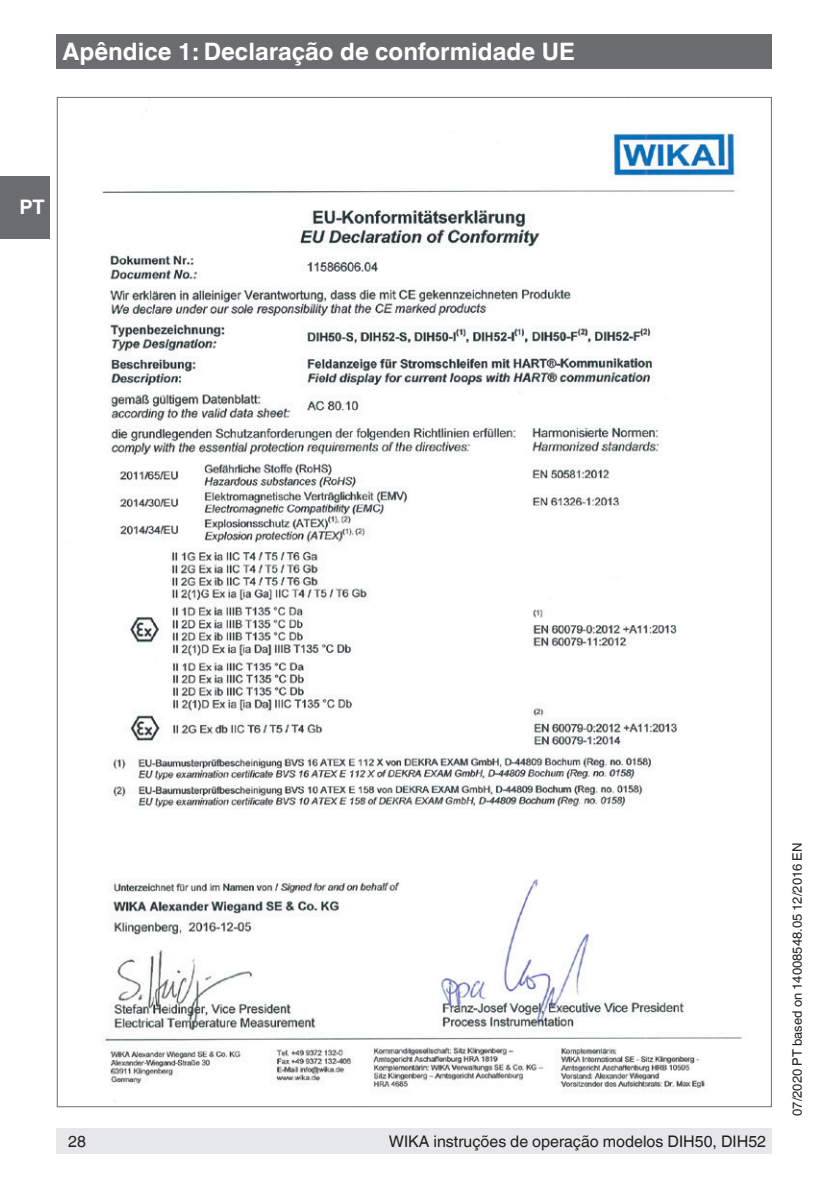
<style>
.page{position:relative;width:840px;height:1191px;background:#fff}
.page>*{position:absolute;margin:0;border:0;box-sizing:border-box;transform-origin:0 0}
.t1{font:700 24px "Helvetica World";color:#fff}
.t2{font:700 20px "Helvetica World";color:#fff}
.t3{font:16px "Helvetica World";color:#231f20}
.t4{font:13px "Helvetica World";color:#231f20}
</style>
<div class="page">
<div style="left:57px;top:1128px;width:714px;height:26px;background:#e6e7e9"></div>
<div style="left:57px;top:34px;width:714px;height:34px;background:#6c6d70"></div>
<div style="left:0;top:176px;width:49px;height:62px;background:#6c6d70"></div>
<img style="left:101px;top:99px;width:641px;height:1003px">
<h1 class="t1" style="left:62px;top:37px;width:513px">Apêndice 1: Declaração de conformidade UE</h1>
<p class="t2" style="left:19px;top:196px;width:27px">PT</p>
<p class="t3" style="left:68px;top:1132px;width:19px">28</p>
<p class="t3" style="left:388px;top:1132px;width:378px">WIKA instruções de operação modelos DIH50, DIH52</p>
<p class="t4" style="left:789px;top:1115px;width:275px;rotate:-90deg">07/2020 PT based on 14008548.05 12/2016 EN</p>
</div>
